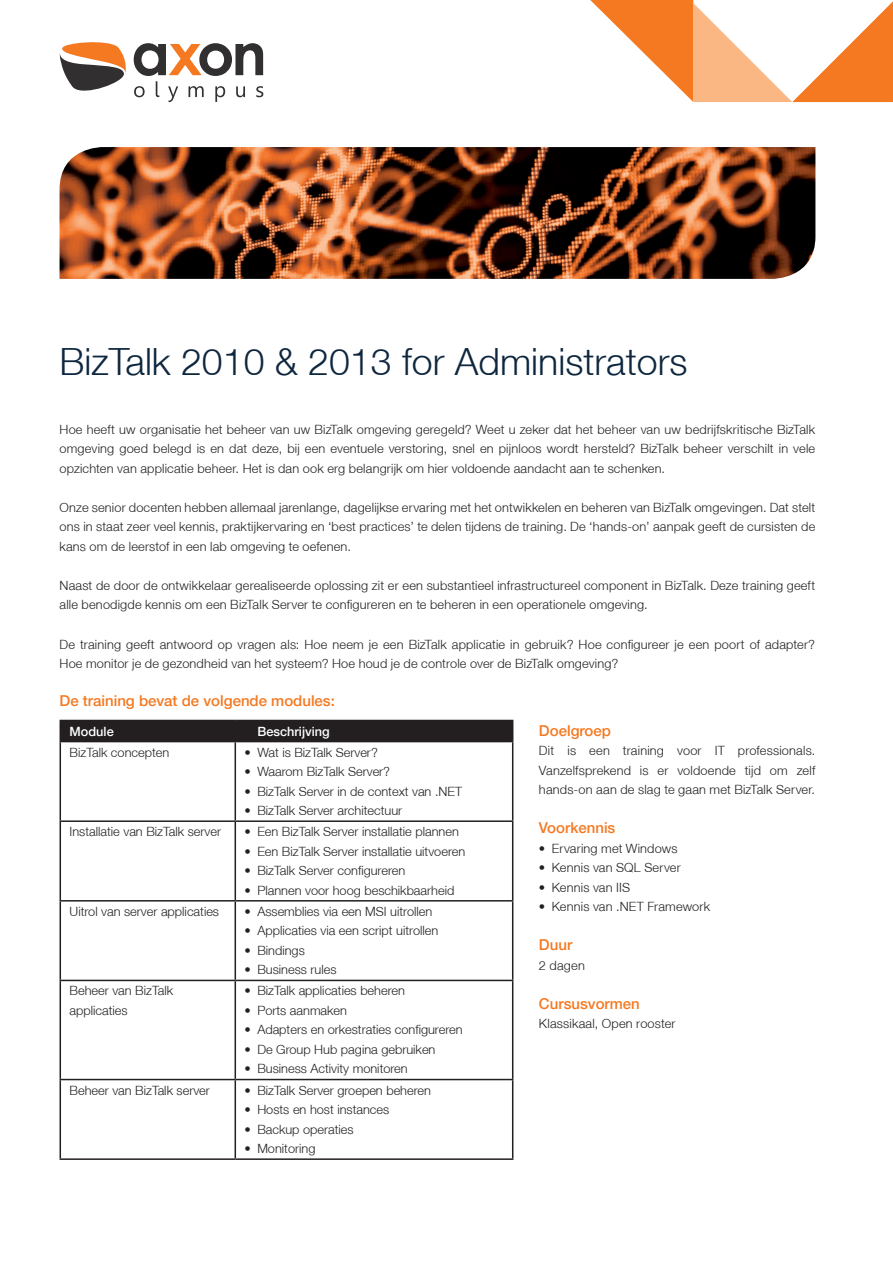
<style>
.page{position:relative;width:893px;height:1263px;background:#fff}
.page>*{position:absolute;margin:0;border:0;box-sizing:border-box;transform-origin:0 0}
.t1{font:300 37.5px "Helvetica Neue LT";color:#0e273f}
.t2{font:500 15px "Helvetica Neue LT";color:#f47921}
.t3{font:300 12.75px/19.5px "Helvetica Neue LT";color:#231f20;text-align:justify}
.t4{font:500 12.75px "Helvetica Neue LT";color:#fff}
</style>
<div class="page">
<svg style="left:134px;top:43px;width:129px;height:59px"></svg>
<svg style="left:60px;top:42px;width:66px;height:49px"></svg>
<img style="left:60px;top:147px;width:755px;height:132px">
<svg style="left:590px;top:0;width:303px;height:102px"></svg>
<div style="left:60px;top:720px;width:453px;height:21px;background:#231f20"></div>
<hr style="left:60px;top:741px;width:175px;height:1px;background:#231f20">
<hr style="left:60px;top:742px;width:1px;height:78px;background:#231f20">
<hr style="left:235px;top:741px;width:278px;height:1px;background:#231f20">
<hr style="left:235px;top:742px;width:1px;height:78px;background:#231f20">
<hr style="left:512px;top:742px;width:1px;height:78px;background:#231f20">
<hr style="left:60px;top:820px;width:175px;height:2px;background:#231f20">
<hr style="left:60px;top:822px;width:1px;height:78px;background:#231f20">
<hr style="left:235px;top:820px;width:278px;height:2px;background:#231f20">
<hr style="left:235px;top:822px;width:1px;height:78px;background:#231f20">
<hr style="left:512px;top:822px;width:1px;height:78px;background:#231f20">
<hr style="left:60px;top:900px;width:175px;height:1px;background:#231f20">
<hr style="left:60px;top:901px;width:1px;height:79px;background:#231f20">
<hr style="left:235px;top:900px;width:278px;height:1px;background:#231f20">
<hr style="left:235px;top:901px;width:1px;height:79px;background:#231f20">
<hr style="left:512px;top:901px;width:1px;height:79px;background:#231f20">
<hr style="left:60px;top:980px;width:175px;height:1px;background:#231f20">
<hr style="left:60px;top:981px;width:1px;height:98px;background:#231f20">
<hr style="left:235px;top:980px;width:278px;height:1px;background:#231f20">
<hr style="left:235px;top:981px;width:1px;height:98px;background:#231f20">
<hr style="left:512px;top:981px;width:1px;height:98px;background:#231f20">
<hr style="left:60px;top:1079px;width:175px;height:1px;background:#231f20">
<hr style="left:60px;top:1080px;width:1px;height:78px;background:#231f20">
<hr style="left:235px;top:1079px;width:278px;height:1px;background:#231f20">
<hr style="left:235px;top:1080px;width:1px;height:78px;background:#231f20">
<hr style="left:512px;top:1080px;width:1px;height:78px;background:#231f20">
<hr style="left:60px;top:1158px;width:175px;height:2px;background:#231f20">
<hr style="left:235px;top:1158px;width:278px;height:2px;background:#231f20">
<h1 class="t1" style="left:60px;top:339px;width:629px">BizTalk 2010 &amp; 2013 for Administrators</h1>
<p class="t3" style="left:60px;top:419px;width:757px">Hoe heeft uw organisatie het beheer van uw BizTalk omgeving geregeld? Weet u zeker dat het beheer van uw bedrijfskritische BizTalk omgeving goed belegd is en dat deze, bij een eventuele verstoring, snel en pijnloos wordt hersteld? BizTalk beheer verschilt in vele opzichten van applicatie beheer. Het is dan ook erg belangrijk om hier voldoende aandacht aan te schenken.</p>
<p class="t3" style="left:60px;top:497px;width:757px">Onze senior docenten hebben allemaal jarenlange, dagelijkse ervaring met het ontwikkelen en beheren van BizTalk omgevingen. Dat stelt ons in staat zeer veel kennis, praktijkervaring en ‘best practices’ te delen tijdens de training. De ‘hands-on’ aanpak geeft de cursisten de kans om de leerstof in een lab omgeving te oefenen.</p>
<p class="t3" style="left:60px;top:575px;width:757px">Naast de door de ontwikkelaar gerealiseerde oplossing zit er een substantieel infrastructureel component in BizTalk. Deze training geeft alle benodigde kennis om een BizTalk Server te configureren en te beheren in een operationele omgeving.</p>
<p class="t3" style="left:60px;top:634px;width:757px">De training geeft antwoord op vragen als: Hoe neem je een BizTalk applicatie in gebruik? Hoe configureer je een poort of adapter?<br>Hoe monitor je de gezondheid van het systeem? Hoe houd je de controle over de BizTalk omgeving?</p>
<p class="t2" style="left:60px;top:692px;width:277px">De training bevat de volgende modules:</p>
<p class="t4" style="left:70px;top:723px;width:46px">Module</p>
<p class="t4" style="left:257px;top:723px;width:74px">Beschrijving</p>
<p class="t3" style="left:70px;top:742px;width:101px">BizTalk concepten</p>
<p class="t3" style="left:245px;top:742px;width:135px">• Wat is BizTalk Server?</p>
<p class="t3" style="left:245px;top:762px;width:147px">• Waarom BizTalk Server?</p>
<p class="t3" style="left:245px;top:781px;width:219px">• BizTalk Server in de context van .NET</p>
<p class="t3" style="left:245px;top:801px;width:159px">• BizTalk Server architectuur</p>
<p class="t3" style="left:70px;top:822px;width:153px">Installatie van BizTalk server</p>
<p class="t3" style="left:245px;top:822px;width:216px">• Een BizTalk Server installatie plannen</p>
<p class="t3" style="left:245px;top:841px;width:222px">• Een BizTalk Server installatie uitvoeren</p>
<p class="t3" style="left:245px;top:861px;width:162px">• BizTalk Server configureren</p>
<p class="t3" style="left:245px;top:880px;width:211px">• Plannen voor hoog beschikbaarheid</p>
<p class="t3" style="left:70px;top:901px;width:151px">Uitrol van server applicaties</p>
<p class="t3" style="left:245px;top:901px;width:189px">• Assemblies via een MSI uitrollen</p>
<p class="t3" style="left:245px;top:921px;width:195px">• Applicaties via een script uitrollen</p>
<p class="t3" style="left:245px;top:940px;width:62px">• Bindings</p>
<p class="t3" style="left:245px;top:960px;width:93px">• Business rules</p>
<p class="t3" style="left:70px;top:981px;width:105px">Beheer van BizTalk applicaties</p>
<p class="t3" style="left:245px;top:981px;width:162px">• BizTalk applicaties beheren</p>
<p class="t3" style="left:245px;top:1000px;width:104px">• Ports aanmaken</p>
<p class="t3" style="left:245px;top:1020px;width:219px">• Adapters en orkestraties configureren</p>
<p class="t3" style="left:245px;top:1039px;width:192px">• De Group Hub pagina gebruiken</p>
<p class="t3" style="left:245px;top:1059px;width:165px">• Business Activity monitoren</p>
<p class="t3" style="left:70px;top:1080px;width:142px">Beheer van BizTalk server</p>
<p class="t3" style="left:245px;top:1080px;width:188px">• BizTalk Server groepen beheren</p>
<p class="t3" style="left:245px;top:1099px;width:146px">• Hosts en host instances</p>
<p class="t3" style="left:245px;top:1119px;width:111px">• Backup operaties</p>
<p class="t3" style="left:245px;top:1138px;width:72px">• Monitoring</p>
<p class="t2" style="left:539px;top:721px;width:73px">Doelgroep</p>
<p class="t3" style="left:539px;top:741px;width:278px">Dit is een training voor IT professionals.<br>Vanzelfsprekend is er voldoende tijd om zelf hands-on aan de slag te gaan met BizTalk Server.</p>
<p class="t2" style="left:539px;top:819px;width:78px">Voorkennis</p>
<p class="t3" style="left:539px;top:838px;width:140px">• Ervaring met Windows</p>
<p class="t3" style="left:539px;top:858px;width:143px">• Kennis van SQL Server</p>
<p class="t3" style="left:539px;top:877px;width:93px">• Kennis van IIS</p>
<p class="t3" style="left:539px;top:897px;width:173px">• Kennis van .NET Framework</p>
<p class="t2" style="left:539px;top:936px;width:35px">Duur</p>
<p class="t3" style="left:539px;top:955px;width:47px">2 dagen</p>
<p class="t2" style="left:539px;top:994px;width:102px">Cursusvormen</p>
<p class="t3" style="left:539px;top:1014px;width:138px">Klassikaal, Open rooster</p>
</div>
